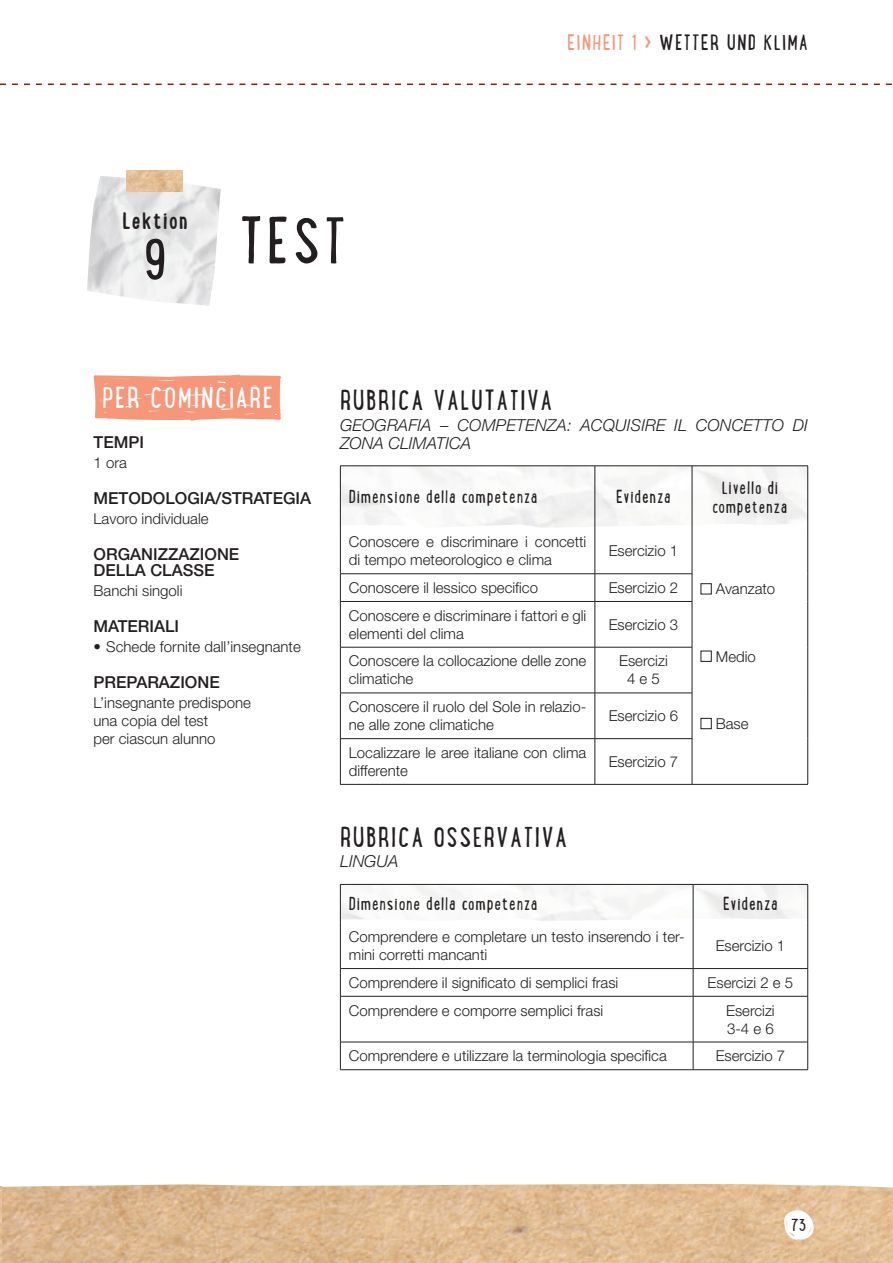
<style>
.page{position:relative;width:893px;height:1263px;background:#fff}
.page>*{position:absolute;margin:0;border:0;box-sizing:border-box;transform-origin:0 0}
.t1{font:69px "Lunch Box";color:#231f20}
.t2{font:61.5px "Lunch Box";color:#231f20}
.t3{font:31.5px "Lunch Box";letter-spacing:.05em;color:#fff}
.t4{font:30px "Lunch Box";letter-spacing:.05em;color:#231f20}
.t5{font:700 26.25px "Lunch Box";letter-spacing:.05em;color:#231f20}
.t6{font:23.25px "Lunch Box";letter-spacing:.05em;color:#231f20}
.t7{font:19.5px/18.8px "Lunch Box";letter-spacing:.04em;color:#231f20;text-align:center}
.t8{font:18px "Lunch Box";color:#231f20}
.t9{font:500 16.5px/16.5px "Helvetica Neue LT Std";color:#231f20}
.t10{font:italic 300 16.5px/18px "Helvetica Neue LT Std";letter-spacing:.01em;color:#231f20}
.t11{font:300 15px/18px "Helvetica Neue LT Std";color:#231f20}
.s1{color:#f6977a}
.s2{font-weight:700;color:#f6977a}
</style>
<div class="page">
<img style="left:1px;top:1184px;width:892px;height:79px">
<img style="left:0;top:1186px;width:1px;height:77px">
<svg style="left:0;top:84px;width:892px;height:1px"></svg>
<svg style="left:783px;top:1210px;width:32px;height:31px"></svg>
<img style="left:87px;top:176px;width:134px;height:130px">
<img style="left:126px;top:171px;width:56px;height:21px">
<svg style="left:93px;top:375px;width:188px;height:46px;background:#f69f84"></svg>
<svg style="left:341px;top:528px;width:466px;height:256px"></svg>
<hr style="left:692px;top:784px;width:116px;height:1px;background:#231f20">
<hr style="left:692px;top:528px;width:1px;height:46px;background:#231f20">
<hr style="left:807px;top:528px;width:1px;height:46px;background:#231f20">
<svg style="left:692px;top:574px;width:1px;height:27px"></svg>
<svg style="left:807px;top:574px;width:1px;height:27px"></svg>
<hr style="left:692px;top:602px;width:1px;height:45px;background:#231f20">
<hr style="left:807px;top:601px;width:1px;height:46px;background:#231f20">
<hr style="left:692px;top:647px;width:1px;height:46px;background:#231f20">
<hr style="left:807px;top:647px;width:1px;height:46px;background:#231f20">
<hr style="left:692px;top:693px;width:1px;height:45px;background:#231f20">
<hr style="left:807px;top:693px;width:1px;height:46px;background:#231f20">
<hr style="left:692px;top:739px;width:1px;height:45px;background:#231f20">
<hr style="left:807px;top:739px;width:1px;height:45px;background:#231f20">
<hr style="left:595px;top:466px;width:1px;height:62px;background:#231f20">
<hr style="left:692px;top:466px;width:1px;height:62px;background:#231f20">
<hr style="left:595px;top:528px;width:1px;height:46px;background:#231f20">
<hr style="left:595px;top:573px;width:97px;height:1px;background:#231f20">
<hr style="left:595px;top:601px;width:97px;height:1px;background:#231f20">
<hr style="left:595px;top:602px;width:1px;height:45px;background:#231f20">
<hr style="left:340px;top:647px;width:255px;height:1px;background:#231f20">
<hr style="left:595px;top:647px;width:97px;height:1px;background:#231f20">
<hr style="left:595px;top:647px;width:1px;height:46px;background:#231f20">
<hr style="left:595px;top:693px;width:1px;height:45px;background:#231f20">
<hr style="left:595px;top:739px;width:1px;height:45px;background:#231f20">
<hr style="left:340px;top:573px;width:255px;height:1px;background:#231f20">
<svg style="left:595px;top:574px;width:1px;height:27px"></svg>
<hr style="left:340px;top:601px;width:255px;height:1px;background:#231f20">
<hr style="left:340px;top:528px;width:1px;height:46px;background:#231f20">
<svg style="left:340px;top:574px;width:1px;height:27px"></svg>
<hr style="left:340px;top:602px;width:1px;height:45px;background:#231f20">
<hr style="left:340px;top:647px;width:1px;height:46px;background:#231f20">
<hr style="left:340px;top:693px;width:255px;height:1px;background:#231f20">
<hr style="left:340px;top:693px;width:1px;height:45px;background:#231f20">
<hr style="left:595px;top:693px;width:97px;height:1px;background:#231f20">
<hr style="left:340px;top:738px;width:255px;height:1px;background:#231f20">
<hr style="left:340px;top:739px;width:1px;height:45px;background:#231f20">
<hr style="left:595px;top:738px;width:97px;height:1px;background:#231f20">
<hr style="left:340px;top:784px;width:255px;height:1px;background:#231f20">
<hr style="left:595px;top:784px;width:97px;height:1px;background:#231f20">
<hr style="left:340px;top:466px;width:255px;height:1px;background:#231f20">
<hr style="left:340px;top:466px;width:1px;height:62px;background:#231f20">
<hr style="left:595px;top:466px;width:97px;height:1px;background:#231f20">
<hr style="left:692px;top:466px;width:116px;height:1px;background:#231f20">
<hr style="left:807px;top:466px;width:1px;height:62px;background:#231f20">
<div style="left:700px;top:583px;width:12px;height:11px;border:1px solid #231f20"></div>
<div style="left:700px;top:651px;width:12px;height:11px;border:1px solid #231f20"></div>
<div style="left:700px;top:718px;width:12px;height:11px;border:1px solid #231f20"></div>
<svg style="left:341px;top:923px;width:466px;height:146px"></svg>
<hr style="left:693px;top:884px;width:1px;height:39px;background:#231f20">
<hr style="left:693px;top:923px;width:1px;height:45px;background:#231f20">
<hr style="left:340px;top:968px;width:353px;height:1px;background:#231f20">
<svg style="left:693px;top:969px;width:1px;height:27px"></svg>
<hr style="left:340px;top:996px;width:353px;height:1px;background:#231f20">
<hr style="left:693px;top:996px;width:115px;height:1px;background:#231f20">
<hr style="left:693px;top:996px;width:1px;height:46px;background:#231f20">
<hr style="left:340px;top:1042px;width:353px;height:1px;background:#231f20">
<hr style="left:693px;top:1042px;width:115px;height:1px;background:#231f20">
<svg style="left:693px;top:1042px;width:1px;height:27px"></svg>
<hr style="left:693px;top:968px;width:115px;height:1px;background:#231f20">
<hr style="left:340px;top:923px;width:1px;height:45px;background:#231f20">
<hr style="left:807px;top:923px;width:1px;height:45px;background:#231f20">
<svg style="left:340px;top:969px;width:1px;height:27px"></svg>
<svg style="left:807px;top:969px;width:1px;height:27px"></svg>
<hr style="left:340px;top:996px;width:1px;height:46px;background:#231f20">
<hr style="left:807px;top:996px;width:1px;height:46px;background:#231f20">
<svg style="left:340px;top:1042px;width:1px;height:27px"></svg>
<svg style="left:807px;top:1042px;width:1px;height:27px"></svg>
<hr style="left:340px;top:1069px;width:353px;height:1px;background:#231f20">
<hr style="left:693px;top:1069px;width:115px;height:1px;background:#231f20">
<hr style="left:340px;top:884px;width:353px;height:1px;background:#231f20">
<hr style="left:340px;top:884px;width:1px;height:39px;background:#231f20">
<hr style="left:693px;top:884px;width:115px;height:1px;background:#231f20">
<hr style="left:807px;top:884px;width:1px;height:39px;background:#231f20">
<h3 class="t5" style="left:122px;top:202px;width:67px">Lektion</h3>
<h2 class="t2" style="left:144px;top:216px;width:25px">9</h2>
<h1 class="t1" style="left:239px;top:193px;width:109px">TEST</h1>
<h3 class="t6" style="left:567px;top:26px;width:242px"><span class="s1">EINHEIT 1</span> <span class="s2">&gt;</span> WETTER UND KLIMA</h3>
<h3 class="t3" style="left:102px;top:376px;width:173px">PER COMINCIARE</h3>
<p class="t9" style="left:94px;top:434px;width:52px">TEMPI</p>
<p class="t11" style="left:94px;top:454px;width:35px">1 ora</p>
<p class="t9" style="left:94px;top:490px;width:219px">METODOLOGIA/STRATEGIA</p>
<p class="t11" style="left:94px;top:509px;width:117px">Lavoro individuale</p>
<p class="t9" style="left:94px;top:545px;width:147px">ORGANIZZAZIONE<br>DELLA CLASSE</p>
<p class="t11" style="left:94px;top:582px;width:90px">Banchi singoli</p>
<p class="t9" style="left:94px;top:618px;width:87px">MATERIALI</p>
<p class="t11" style="left:94px;top:637px;width:209px">• Schede fornite dall’insegnante</p>
<p class="t9" style="left:94px;top:673px;width:128px">PREPARAZIONE</p>
<p class="t11" style="left:94px;top:693px;width:159px">L’insegnante predispone una copia del test<br>per ciascun alunno</p>
<h3 class="t4" style="left:340px;top:380px;width:214px">RUBRICA VALUTATIVA</h3>
<p class="t10" style="left:340px;top:415px;width:469px">GEOGRAFIA – COMPETENZA: ACQUISIRE IL CONCETTO DI<br>ZONA CLIMATICA</p>
<h3 class="t7" style="left:349px;top:487px;width:190px">Dimensione della competenza</h3>
<h3 class="t7" style="left:616px;top:487px;width:56px">Evidenza</h3>
<h3 class="t7" style="left:712px;top:477px;width:77px">Livello di competenza</h3>
<p class="t11" style="left:349px;top:533px;width:239px">Conoscere e discriminare i concetti di tempo meteorologico e clima</p>
<p class="t11" style="left:609px;top:542px;width:71px">Esercizio 1</p>
<p class="t11" style="left:716px;top:580px;width:61px">Avanzato</p>
<p class="t11" style="left:349px;top:578px;width:191px">Conoscere il lessico specifico</p>
<p class="t11" style="left:609px;top:578px;width:71px">Esercizio 2</p>
<p class="t11" style="left:349px;top:606px;width:239px">Conoscere e discriminare i fattori e gli elementi del clima</p>
<p class="t11" style="left:609px;top:615px;width:71px">Esercizio 3</p>
<p class="t11" style="left:349px;top:652px;width:239px">Conoscere la collocazione delle zone climatiche</p>
<p class="t11" style="left:619px;top:652px;width:50px;text-align:center">Esercizi<br>4 e 5</p>
<p class="t11" style="left:349px;top:697px;width:239px">Conoscere il ruolo del Sole in relazio&shy;ne alle zone climatiche</p>
<p class="t11" style="left:609px;top:706px;width:71px">Esercizio 6</p>
<p class="t11" style="left:349px;top:743px;width:239px">Localizzare le aree italiane con clima differente</p>
<p class="t11" style="left:609px;top:752px;width:71px">Esercizio 7</p>
<p class="t11" style="left:716px;top:647px;width:42px">Medio</p>
<p class="t11" style="left:716px;top:714px;width:34px">Base</p>
<h3 class="t4" style="left:340px;top:816px;width:229px">RUBRICA OSSERVATIVA</h3>
<p class="t10" style="left:340px;top:852px;width:60px">LINGUA</p>
<h3 class="t7" style="left:349px;top:893px;width:190px">Dimensione della competenza</h3>
<h3 class="t7" style="left:723px;top:893px;width:56px">Evidenza</h3>
<p class="t11" style="left:349px;top:927px;width:337px">Comprendere e completare un testo inserendo i ter&shy;mini corretti mancanti</p>
<p class="t11" style="left:716px;top:936px;width:71px">Esercizio 1</p>
<p class="t11" style="left:349px;top:973px;width:271px">Comprendere il significato di semplici frasi</p>
<p class="t11" style="left:708px;top:973px;width:87px">Esercizi 2 e 5</p>
<p class="t11" style="left:349px;top:1001px;width:256px">Comprendere e comporre semplici frasi</p>
<p class="t11" style="left:726px;top:1001px;width:50px">Esercizi<br>3-4 e 6</p>
<p class="t11" style="left:349px;top:1046px;width:319px">Comprendere e utilizzare la terminologia specifica</p>
<p class="t11" style="left:716px;top:1046px;width:71px">Esercizio 7</p>
<p class="t8" style="left:791px;top:1212px;width:17px">73</p>
</div>
